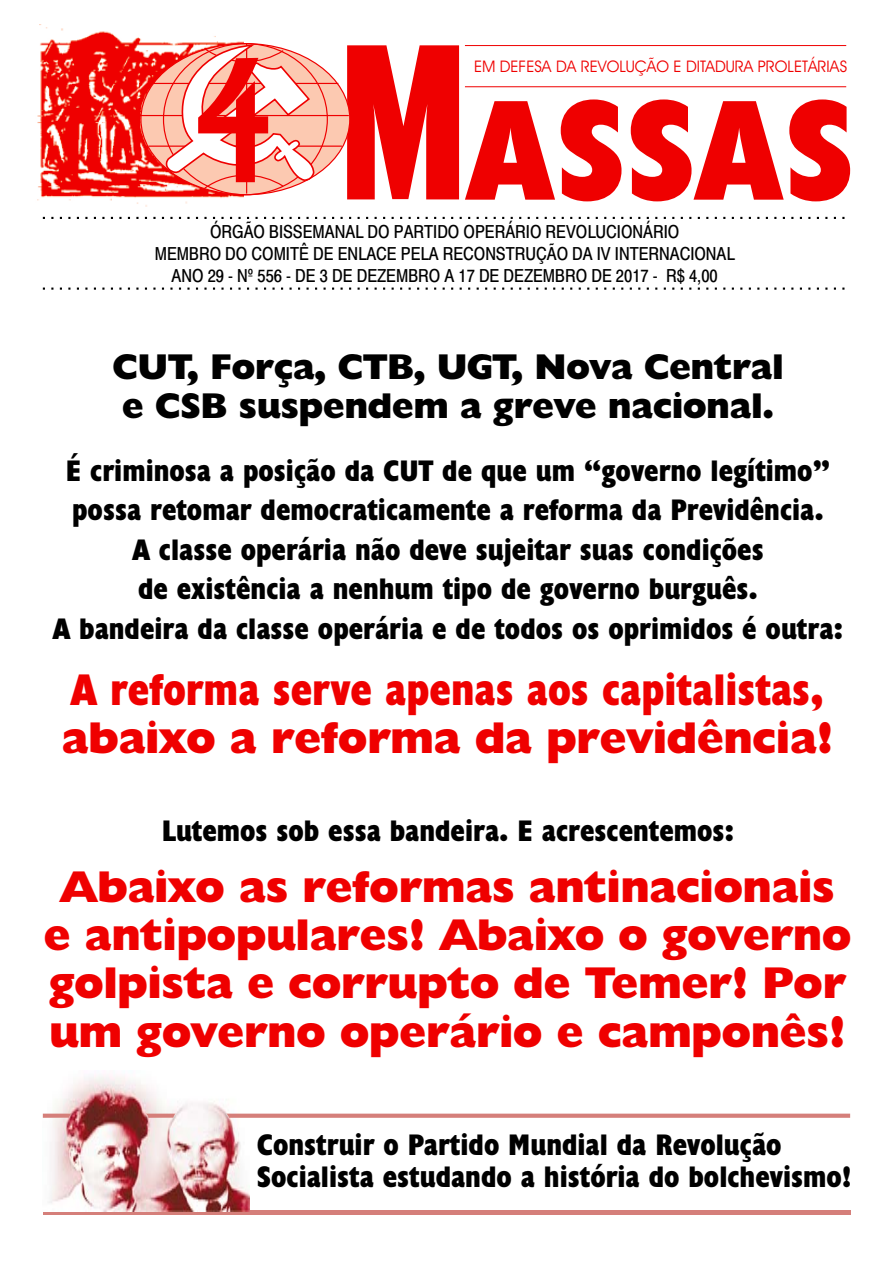
<style>
.page{position:relative;width:893px;height:1263px;background:#fff}
.page>*{position:absolute;margin:0;border:0;box-sizing:border-box;transform-origin:0 0}
.t1{font:800 44.7px/48.3px "Humanist 521 BT";color:#ef0000;text-align:center}
.t2{font:700 condensed 44.7px "Humanist 521 BT Xtra";color:#ef0000}
.t3{font:800 36px/38.8px "Humanist 521 BT";color:#000}
.t4{font:700 condensed 30px/39.6px "Humanist 521 BT Xtra";color:#000;text-align:center}
.t5{font:condensed 18px/22.2px "Helvetica";color:#000;text-align:center}
.t6{font:16.05px "Avant Garde IT Cby BT";color:#ef0000}
</style>
<div class="page">
<img style="left:37px;top:27px;width:207px;height:180px">
<svg style="left:465px;top:99px;width:385px;height:102px"></svg>
<svg style="left:347px;top:45px;width:112px;height:154px"></svg>
<hr style="left:465px;top:45px;width:381px;height:1px;background:#ef0000">
<hr style="left:465px;top:86px;width:381px;height:1px;background:#ef0000">
<svg style="left:141px;top:44px;width:209px;height:151px;background:#fab59f"></svg>
<hr style="left:153px;top:83px;width:185px;height:1px;background:#ef0000">
<hr style="left:139px;top:115px;width:210px;height:1px;background:#ef0000">
<hr style="left:246px;top:43px;width:1px;height:151px;background:#ef0000">
<hr style="left:149px;top:146px;width:193px;height:1px;background:#ef0000">
<svg style="left:165px;top:43px;width:150px;height:147px"></svg>
<svg style="left:43px;top:217px;width:802px;height:2px"></svg>
<svg style="left:43px;top:288px;width:802px;height:2px"></svg>
<hr style="left:43px;top:1210px;width:807px;height:4px;background:#d57f7a">
<img style="left:43px;top:1076px;width:207px;height:135px">
<svg style="left:226px;top:1113px;width:624px;height:5px;background:#db9490"></svg>
<svg style="left:145px;top:1113px;width:30px;height:5px"></svg>
<svg style="left:43px;top:1113px;width:28px;height:5px"></svg>
<p class="t6" style="left:474px;top:56px;width:375px">EM DEFESA DA REVOLUÇÃO E DITADURA PROLETÁRIAS</p>
<p class="t5" style="left:155px;top:222px;width:581px">ÓRGÃO BISSEMANAL DO PARTIDO OPERÁRIO REVOLUCIONÁRIO<br>MEMBRO DO COMITÊ DE ENLACE PELA RECONSTRUÇÃO DA IV INTERNACIONAL<br>ANO 29 - Nº 556 - DE 3 DE DEZEMBRO A 17 DE DEZEMBRO DE 2017 - R$ 4,00</p>
<p class="t3" style="left:113px;top:351px;width:672px">CUT, Força, CTB, UGT, Nova Central e CSB suspendem a greve nacional.</p>
<p class="t4" style="left:53px;top:453px;width:792px">É criminosa a posição da CUT de que um “governo legítimo” possa retomar democraticamente a reforma da Previdência.<br>A classe operária não deve sujeitar suas condições<br>de existência a nenhum tipo de governo burguês.<br>A bandeira da classe operária e de todos os oprimidos é outra:</p>
<h1 class="t2" style="left:71px;top:660px;width:755px">A reforma serve apenas aos capitalistas,</h1>
<h1 class="t1" style="left:62px;top:718px;width:773px">abaixo a reforma da previdência!</h1>
<p class="t4" style="left:162px;top:814px;width:574px">Lutemos sob essa bandeira. E acrescentemos:</p>
<h1 class="t1" style="left:44px;top:866px;width:809px">Abaixo as reformas antinacionais e antipopulares! Abaixo o governo golpista e corrupto de Temer! Por um governo operário e camponês!</h1>
<p class="t4" style="left:257px;top:1131px;width:596px;line-height:32.4px;text-align:left">Construir o Partido Mundial da Revolução<br>Socialista estudando a história do bolchevismo!</p>
</div>
